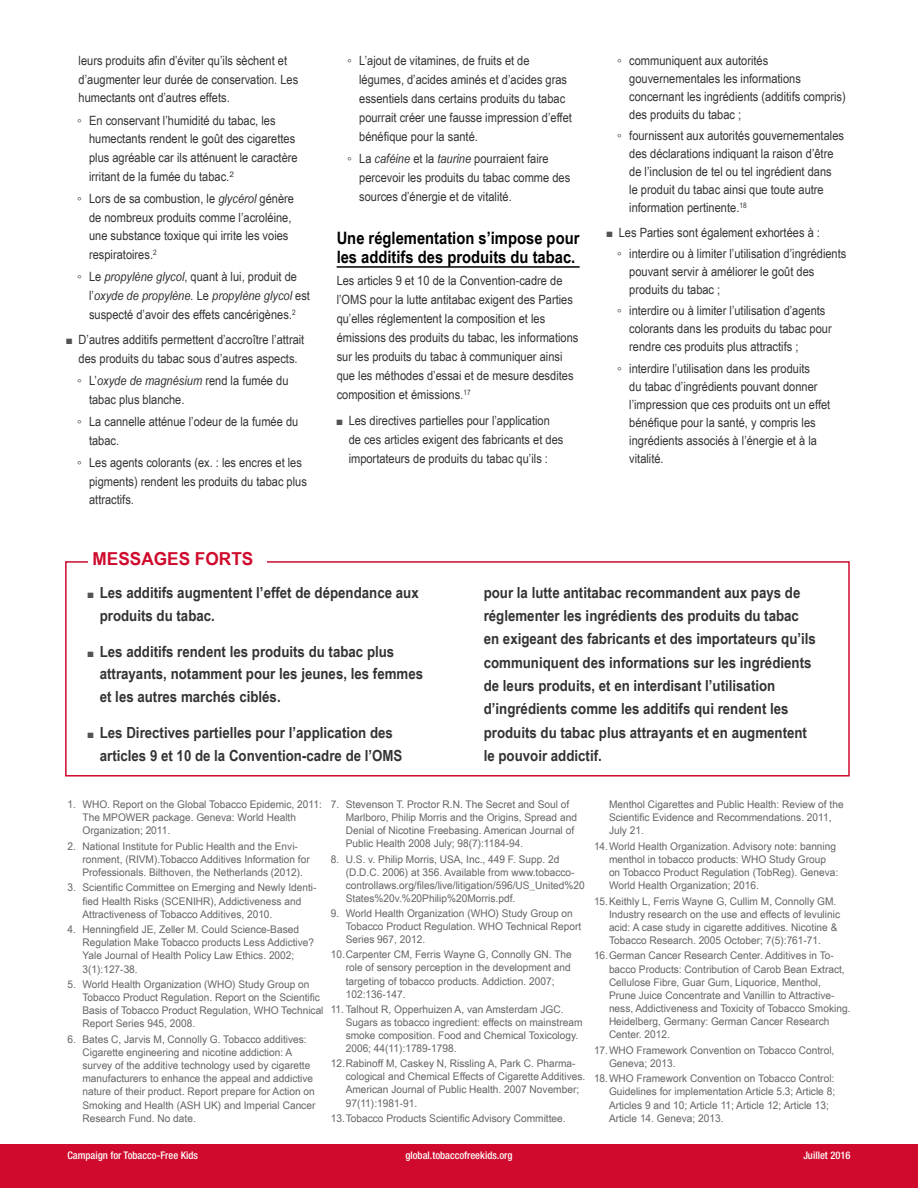
<style>
.page{position:relative;width:918px;height:1188px;background:#fff}
.page>*{position:absolute;margin:0;border:0;box-sizing:border-box;transform-origin:0 0}
.t1{font:700 17.85px "Arial Narrow";color:#cf0a2c;scale:1.18 1}
.t2{font:700 17.1px/19px "Arial Narrow";color:#000;scale:1.05 1}
.t3{font:700 15.3px/23.2px "Arial Narrow";color:#343334;scale:1.06 1}
.t4{font:12.75px/18.8px "Arial Narrow";color:#343334;scale:1.06 1}
.t5{font:10.5px/13.2px "Arial Narrow";color:#636466;scale:1.18 1}
.t6{font:500 condensed 10.5px "Helvetica Neue";color:#fff}
.s1{font-style:italic}
.s2{font-size:11.55px;color:#545354}
.s3{font-weight:400;font-size:11.55px;color:#545354}
</style>
<div class="page">
<div style="left:0;top:1144px;width:918px;height:44px;background:#cf0a2c"></div>
<div style="left:65px;top:561px;width:785px;height:216px;border:2px solid #cf0a2c"></div>
<div style="left:88px;top:550px;width:178px;height:23px;background:#fff"></div>
<hr style="left:337px;top:266px;width:243px;height:2px;background:#000">
<p class="t4" style="left:79px;top:51px;width:209px">leurs produits afin d’éviter qu’ils sèchent et d’augmenter leur durée de conservation. Les humectants ont d’autres effets.</p>
<p class="t4" style="left:89px;top:110px;width:198px;text-indent:-12px">◦ En conservant l’humidité du tabac, les humectants rendent le goût des cigarettes plus agréable car ils atténuent le caractère irritant de la fumée du tabac.<sup>2</sup></p>
<p class="t4" style="left:89px;top:189px;width:195px;text-indent:-12px">◦ Lors de sa combustion, le <span class="s1">glycérol</span> génère de nombreux produits comme l’acroléine, une substance toxique qui irrite les voies respiratoires.<sup>2</sup></p>
<p class="t4" style="left:89px;top:267px;width:210px;text-indent:-12px">◦ Le <span class="s1">propylène glycol</span>, quant à lui, produit de l’<span class="s1">oxyde de propylène.</span> Le <span class="s1">propylène glycol</span> est suspecté d’avoir des effets cancérigènes.<sup>2</sup></p>
<p class="t4" style="left:67px;top:330px;width:226px;text-align:center"><span class="s2">■</span> D’autres additifs permettent d’accroître l’attrait des produits du tabac sous d’autres aspects.</p>
<p class="t4" style="left:89px;top:371px;width:190px;text-indent:-12px">◦ L’<span class="s1">oxyde de magnésium</span> rend la fumée du tabac plus blanche.</p>
<p class="t4" style="left:89px;top:412px;width:199px;text-indent:-12px">◦ La cannelle atténue l’odeur de la fumée du tabac.</p>
<p class="t4" style="left:89px;top:452px;width:207px;text-indent:-12px">◦ Les agents colorants (ex. : les encres et les pigments) rendent les produits du tabac plus attractifs.</p>
<h1 class="t1" style="left:93px;top:545px;width:138px">MESSAGES FORTS</h1>
<p class="t4" style="left:359px;top:50px;width:202px;text-indent:-12px">◦ L’ajout de vitamines, de fruits et de légumes, d’acides aminés et d’acides gras essentiels dans certains produits du tabac pourrait créer une fausse impression d’effet bénéfique pour la santé.</p>
<p class="t4" style="left:359px;top:149px;width:201px;text-indent:-12px">◦ La <span class="s1">caféine</span> et la <span class="s1">taurine</span> pourraient faire percevoir les produits du tabac comme des sources d’énergie et de vitalité.</p>
<h2 class="t2" style="left:337px;top:228px;width:233px">Une réglementation s’impose pour les additifs des produits du tabac.</h2>
<p class="t4" style="left:337px;top:271px;width:230px">Les articles 9 et 10 de la Convention-cadre de l’OMS pour la lutte antitabac exigent des Parties qu’elles réglementent la composition et les émissions des produits du tabac, les informations sur les produits du tabac à communiquer ainsi que les méthodes d’essai et de mesure desdites composition et émissions.<sup>17</sup></p>
<p class="t4" style="left:349px;top:411px;width:204px;text-indent:-12px"><span class="s2">■</span> Les directives partielles pour l’application de ces articles exigent des fabricants et des importateurs de produits du tabac qu’ils :</p>
<p class="t4" style="left:629px;top:51px;width:206px;line-height:18px;text-indent:-12px">◦ communiquent aux autorités gouvernementales les informations concernant les ingrédients (additifs compris) des produits du tabac ;</p>
<p class="t4" style="left:629px;top:126px;width:204px;line-height:18px;text-indent:-12px">◦ fournissent aux autorités gouvernementales des déclarations indiquant la raison d’être de l’inclusion de tel ou tel ingrédient dans<br>le produit du tabac ainsi que toute autre information pertinente.<sup>18</sup></p>
<p class="t4" style="left:617px;top:221px;width:218px;line-height:21.3px;text-indent:-11px"><span class="s2">■</span> Les Parties sont également exhortées à :<br>◦ interdire ou à limiter l’utilisation d’ingrédients</p>
<p class="t4" style="left:629px;top:262px;width:176px;line-height:18px">pouvant servir à améliorer le goût des produits du tabac ;</p>
<p class="t4" style="left:629px;top:301px;width:192px;line-height:18px;text-indent:-12px">◦ interdire ou à limiter l’utilisation d’agents colorants dans les produits du tabac pour rendre ces produits plus attractifs ;</p>
<p class="t4" style="left:629px;top:359px;width:191px;line-height:18px;text-indent:-12px">◦ interdire l’utilisation dans les produits<br>du tabac d’ingrédients pouvant donner l’impression que ces produits ont un effet bénéfique pour la santé, y compris les ingrédients associés à l’énergie et à la vitalité.</p>
<h3 class="t3" style="left:100px;top:580px;width:302px;line-height:22.6px;text-indent:-12px"><span class="s3">■</span> Les additifs augmentent l’effet de dépendance aux produits du tabac.</h3>
<h3 class="t3" style="left:100px;top:639px;width:307px;line-height:22.6px;text-indent:-12px"><span class="s3">■</span> Les additifs rendent les produits du tabac plus attrayants, notamment pour les jeunes, les femmes et les autres marchés ciblés.</h3>
<h3 class="t3" style="left:100px;top:721px;width:287px;line-height:22.6px;text-indent:-12px"><span class="s3">■</span> Les Directives partielles pour l’application des articles 9 et 10 de la Convention-cadre de l’OMS</h3>
<p class="t3" style="left:484px;top:580px;width:315px">pour la lutte antitabac recommandent aux pays de réglementer les ingrédients des produits du tabac en exigeant des fabricants et des importateurs qu’ils communiquent des informations sur les ingrédients de leurs produits, et en interdisant l’utilisation d’ingrédients comme les additifs qui rendent les produits du tabac plus attrayants et en augmentent le pouvoir addictif.</p>
<p class="t5" style="left:82px;top:797px;width:204px;text-indent:-15px">1. WHO. Report on the Global Tobacco Epidemic, 2011:<br>The MPOWER package. Geneva: World Health<br>Organization; 2011.</p>
<p class="t5" style="left:82px;top:839px;width:194px;text-indent:-15px">2. National Institute for Public Health and the Envi&shy;ronment, (RIVM).Tobacco Additives Information for<br>Professionals. Bilthoven, the Netherlands (2012).</p>
<p class="t5" style="left:82px;top:881px;width:200px;text-indent:-15px">3. Scientific Committee on Emerging and Newly Identi&shy;fied Health Risks (SCENIHR), Addictiveness and<br>Attractiveness of Tobacco Additives, 2010.</p>
<p class="t5" style="left:82px;top:922px;width:198px;text-indent:-15px">4. Henningfield JE, Zeller M. Could Science-Based Regulation Make Tobacco products Less Addictive?<br>Yale Journal of Health Policy Law Ethics. 2002; 3(1):127-38.</p>
<p class="t5" style="left:82px;top:977px;width:206px;text-indent:-15px">5. World Health Organization (WHO) Study Group on Tobacco Product Regulation. Report on the Scientific Basis of Tobacco Product Regulation, WHO Technical Report Series 945, 2008.</p>
<p class="t5" style="left:82px;top:1032px;width:199px;text-indent:-15px">6. Bates C, Jarvis M, Connolly G. Tobacco additives:<br>Cigarette engineering and nicotine addiction: A survey of the additive technology used by cigarette manufacturers to enhance the appeal and addictive nature of their product. Report prepare for Action on Smoking and Health (ASH UK) and Imperial Cancer Research Fund. No date.</p>
<p class="t5" style="left:346px;top:797px;width:197px;text-indent:-15px">7. Stevenson T. Proctor R.N. The Secret and Soul of Marlboro, Philip Morris and the Origins, Spread and Denial of Nicotine Freebasing. American Journal of Public Health 2008 July; 98(7):1184-94.</p>
<p class="t5" style="left:346px;top:852px;width:204px;text-indent:-15px">8. U.S. v. Philip Morris, USA, Inc., 449 F. Supp. 2d (D.D.C. 2006) at 356. Available from www.tobacco&shy;controllaws.org/files/live/litigation/596/US_United%20<br>States%20v.%20Philip%20Morris.pdf.</p>
<p class="t5" style="left:346px;top:906px;width:201px;text-indent:-15px">9. World Health Organization (WHO) Study Group on<br>Tobacco Product Regulation. WHO Technical Report<br>Series 967, 2012.</p>
<p class="t5" style="left:346px;top:948px;width:193px;text-indent:-15px">10.Carpenter CM, Ferris Wayne G, Connolly GN. The role of sensory perception in the development and targeting of tobacco products. Addiction. 2007; 102:136-147.</p>
<p class="t5" style="left:346px;top:1002px;width:202px;text-indent:-15px">11. Talhout R, Opperhuizen A, van Amsterdam JGC.<br>Sugars as tobacco ingredient: effects on mainstream smoke composition. Food and Chemical Toxicology.<br>2006; 44(11):1789-1798.</p>
<p class="t5" style="left:346px;top:1057px;width:205px;text-indent:-15px">12.Rabinoff M, Caskey N, Rissling A, Park C. Pharma&shy;cological and Chemical Effects of Cigarette Additives.<br>American Journal of Public Health. 2007 November; 97(11):1981-91.</p>
<p class="t5" style="left:331px;top:1111px;width:201px">13.Tobacco Products Scientific Advisory Committee.</p>
<p class="t5" style="left:609px;top:797px;width:200px">Menthol Cigarettes and Public Health: Review of the<br>Scientific Evidence and Recommendations. 2011,<br>July 21.</p>
<p class="t5" style="left:609px;top:839px;width:196px;text-indent:-15px">14.World Health Organization. Advisory note: banning menthol in tobacco products: WHO Study Group on Tobacco Product Regulation (TobReg). Geneva:<br>World Health Organization; 2016.</p>
<p class="t5" style="left:609px;top:894px;width:197px;text-indent:-15px">15.Keithly L, Ferris Wayne G, Cullim M, Connolly GM.<br>Industry research on the use and effects of levulinic acid: A case study in cigarette additives. Nicotine &amp; Tobacco Research. 2005 October; 7(5):761-71.</p>
<p class="t5" style="left:609px;top:949px;width:206px;text-indent:-15px">16.German Cancer Research Center. Additives in To&shy;bacco Products: Contribution of Carob Bean Extract, Cellulose Fibre, Guar Gum, Liquorice, Menthol, Prune Juice Concentrate and Vanillin to Attractive&shy;ness, Addictiveness and Toxicity of Tobacco Smoking.<br>Heidelberg, Germany: German Cancer Research Center. 2012.</p>
<p class="t5" style="left:609px;top:1043px;width:193px;text-indent:-15px">17.WHO Framework Convention on Tobacco Control,<br>Geneva; 2013.</p>
<p class="t5" style="left:609px;top:1072px;width:193px;text-indent:-15px">18.WHO Framework Convention on Tobacco Control:<br>Guidelines for implementation Article 5.3; Article 8; Articles 9 and 10; Article 11; Article 12; Article 13; Article 14. Geneva; 2013.</p>
<p class="t6" style="left:67px;top:1149px;width:132px">Campaign for Tobacco-Free Kids</p>
<p class="t6" style="left:405px;top:1149px;width:109px">global.tobaccofreekids.org</p>
<p class="t6" style="left:803px;top:1149px;width:49px">Juillet 2016</p>
</div>
